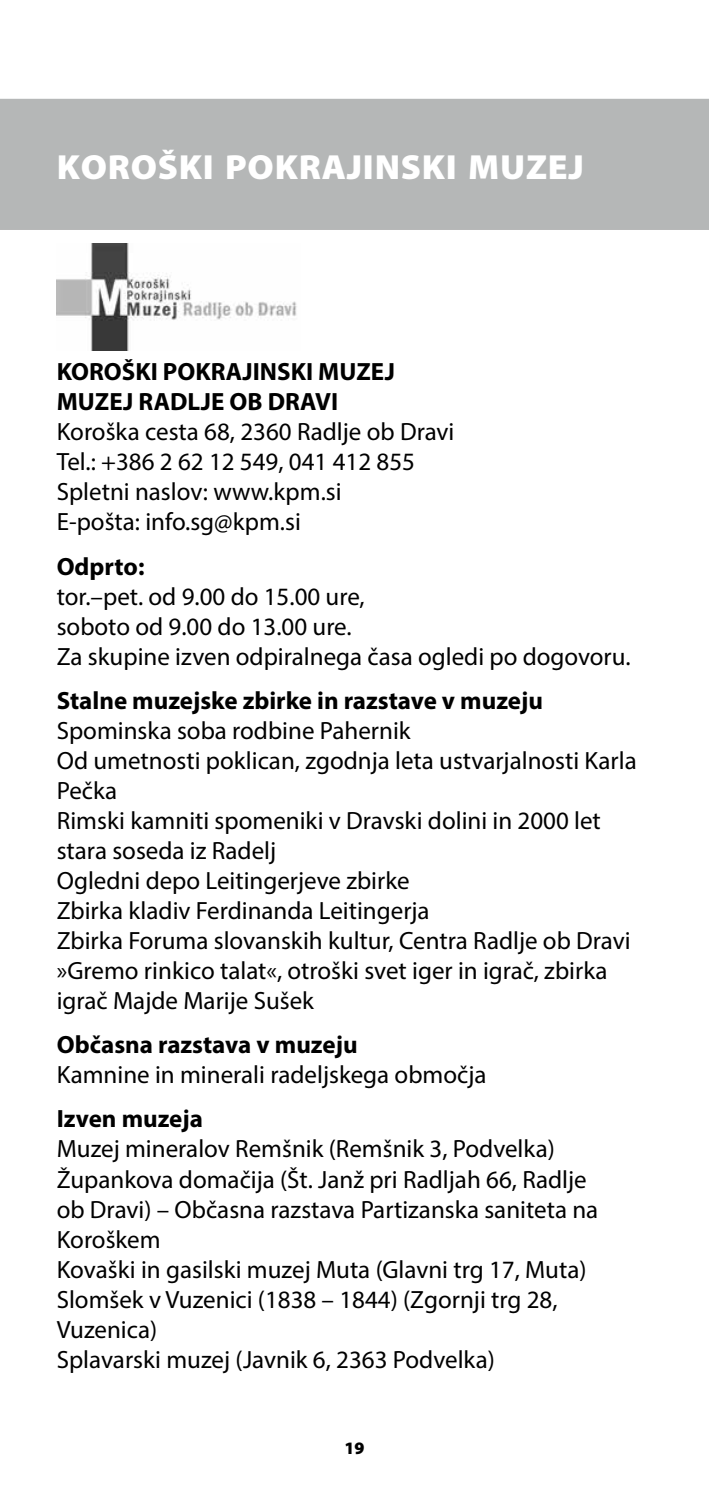
<style>
.page{position:relative;width:709px;height:1489px;background:#fff}
.page>*{position:absolute;margin:0;border:0;box-sizing:border-box;transform-origin:0 0}
.t1{font:900 35px "Myriad Pro";letter-spacing:.02em;color:#fff}
.t2{font:25px/30px "Myriad Pro";color:#000}
.t3{font:700 25px/30px "Myriad Pro";color:#000}
.t4{font:900 17.5px "Myriad Pro";color:#000}
</style>
<div class="page">
<div style="left:0;top:99px;width:709px;height:131px;background:#b5b7b7"></div>
<img style="left:57px;top:244px;width:240px;height:106px">
<h1 class="t1" style="left:57px;top:147px;width:529px">KOROŠKI POKRAJINSKI MUZEJ</h1>
<p class="t3" style="left:57px;top:356px;width:340px">KOROŠKI POKRAJINSKI MUZEJ<br>MUZEJ RADLJE OB DRAVI</p>
<p class="t2" style="left:57px;top:416px;width:399px">Koroška cesta 68, 2360 Radlje ob Dravi<br>Tel.: +386 2 62 12 549, 041 412 855<br>Spletni naslov: www.kpm.si<br>E-pošta: info.sg@kpm.si</p>
<p class="t3" style="left:57px;top:550px;width:89px">Odprto:</p>
<p class="t2" style="left:57px;top:581px;width:575px">tor.–pet. od 9.00 do 15.00 ure,<br>soboto od 9.00 do 13.00 ure.<br>Za skupine izven odpiralnega časa ogledi po dogovoru.</p>
<p class="t3" style="left:57px;top:684px;width:488px">Stalne muzejske zbirke in razstave v muzeju</p>
<p class="t2" style="left:57px;top:715px;width:581px">Spominska soba rodbine Pahernik<br>Od umetnosti poklican, zgodnja leta ustvarjalnosti Karla Pečka<br>Rimski kamniti spomeniki v Dravski dolini in 2000 let stara soseda iz Radelj<br>Ogledni depo Leitingerjeve zbirke<br>Zbirka kladiv Ferdinanda Leitingerja<br>Zbirka Foruma slovanskih kultur, Centra Radlje ob Dravi »Gremo rinkico talat«, otroški svet iger in igrač, zbirka igrač Majde Marije Sušek</p>
<p class="t3" style="left:57px;top:1028px;width:302px">Občasna razstava v muzeju</p>
<p class="t2" style="left:57px;top:1059px;width:431px">Kamnine in minerali radeljskega območja</p>
<p class="t3" style="left:57px;top:1103px;width:148px">Izven muzeja</p>
<p class="t2" style="left:57px;top:1133px;width:543px">Muzej mineralov Remšnik (Remšnik 3, Podvelka)<br>Župankova domačija (Št. Janž pri Radljah 66, Radlje ob Dravi) – Občasna razstava Partizanska saniteta na Koroškem<br>Kovaški in gasilski muzej Muta (Glavni trg 17, Muta)<br>Slomšek v Vuzenici (1838 – 1844) (Zgornji trg 28, Vuzenica)<br>Splavarski muzej (Javnik 6, 2363 Podvelka)</p>
<p class="t4" style="left:344px;top:1438px;width:22px">19</p>
</div>
